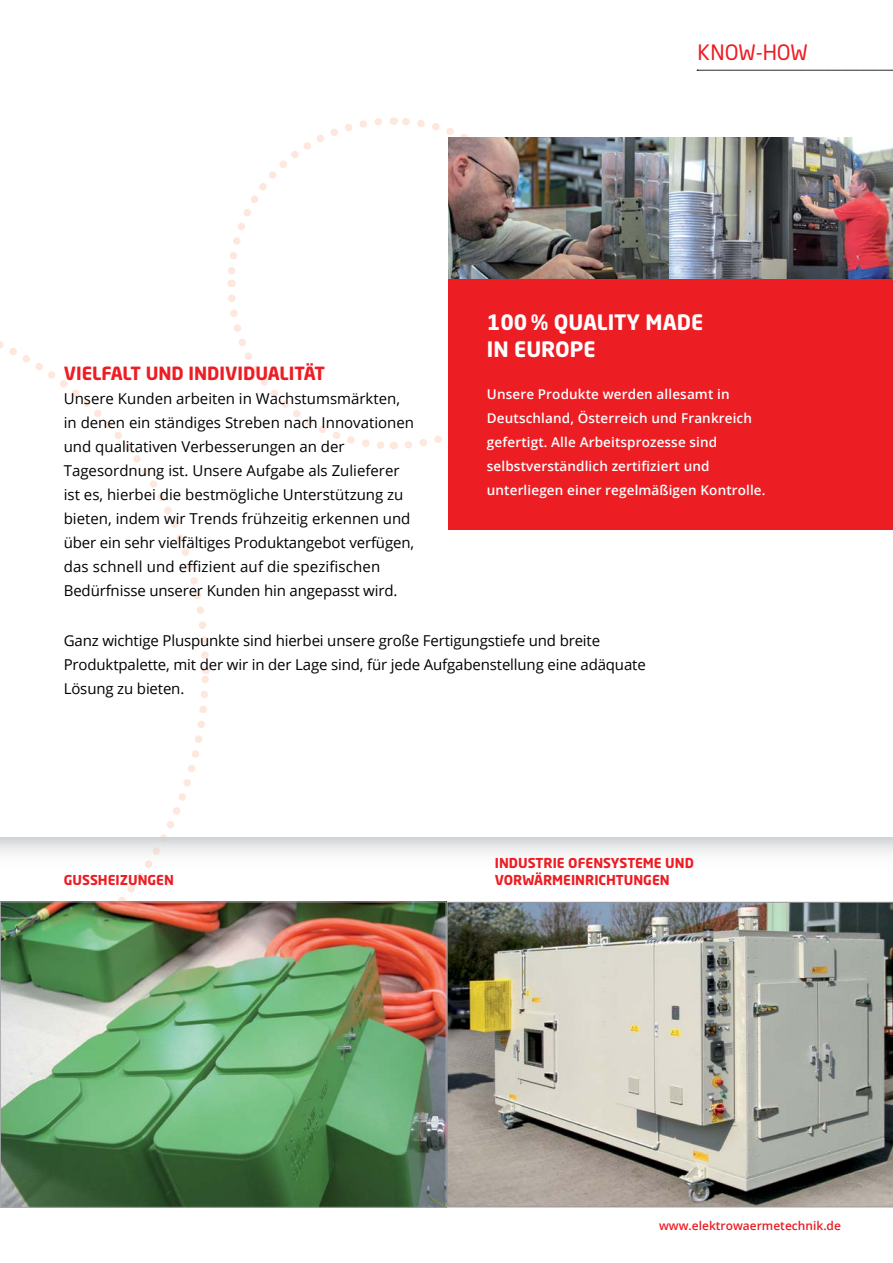
<style>
.page{position:relative;width:893px;height:1263px;background:#fff}
.page>*{position:absolute;margin:0;border:0;box-sizing:border-box;transform-origin:0 0}
.t1{font:700 21px/27px "Neo Sans Std";color:#fff}
.t2{font:21px "Neo Sans Std";color:#ed1d24}
.t3{font:700 18px "Neo Sans Std";color:#ed1d24}
.t4{font:15px/24px "Open Sans";color:#000}
.t5{font:600 13.5px/24px "Open Sans";letter-spacing:.01em;color:#fff}
.t6{font:700 13.5px "Neo Sans Std";color:#ed1d24}
.t7{font:600 12px "Open Sans";color:#ed1d24}
</style>
<div class="page">
<svg style="left:0;top:670px;width:213px;height:168px"></svg>
<svg style="left:0;top:341px;width:209px;height:318px"></svg>
<svg style="left:227px;top:117px;width:336px;height:336px"></svg>
<svg style="left:697px;top:70px;width:196px;height:1px"></svg>
<div style="left:449px;top:278px;width:444px;height:251px;background:#ed1d24"></div>
<img style="left:449px;top:138px;width:221px;height:140px">
<img style="left:670px;top:138px;width:223px;height:140px">
<svg style="left:0;top:838px;width:893px;height:64px"></svg>
<img style="left:447px;top:902px;width:446px;height:305px">
<img style="left:2px;top:903px;width:442px;height:303px">
<div style="left:0;top:901px;width:446px;height:307px;border:1px solid #a7a9ac"></div>
<h1 class="t2" style="left:698px;top:39px;width:110px">KNOW-HOW</h1>
<h1 class="t1" style="left:487px;top:308px;width:218px">100 % QUALITY MADE<br>IN EUROPE</h1>
<p class="t5" style="left:487px;top:382px;width:280px">Unsere Produkte werden allesamt in Deutschland, Österreich und Frankreich gefertigt. Alle Arbeitsprozesse sind selbstverständlich zertifiziert und unterliegen einer regelmäßigen Kontrolle.</p>
<p class="t3" style="left:64px;top:362px;width:263px">VIELFALT UND INDIVIDUALITÄT</p>
<p class="t4" style="left:64px;top:386px;width:352px">Unsere Kunden arbeiten in Wachstumsmärkten, in denen ein ständiges Streben nach Innovationen und qualitativen Verbesserungen an der Tagesordnung ist. Unsere Aufgabe als Zulieferer ist es, hierbei die bestmögliche Unterstützung zu bieten, indem wir Trends frühzeitig erkennen und über ein sehr vielfältiges Produktangebot verfügen, das schnell und effizient auf die spezifischen Bedürfnisse unserer Kunden hin angepasst wird.</p>
<p class="t4" style="left:64px;top:628px;width:583px">Ganz wichtige Pluspunkte sind hierbei unsere große Fertigungstiefe und breite<br>Produktpalette, mit der wir in der Lage sind, für jede Aufgabenstellung eine adäquate<br>Lösung zu bieten.</p>
<p class="t6" style="left:495px;top:854px;width:201px">INDUSTRIE OFENSYSTEME UND</p>
<p class="t6" style="left:64px;top:871px;width:112px">GUSSHEIZUNGEN</p>
<p class="t6" style="left:495px;top:871px;width:176px">VORWÄRMEINRICHTUNGEN</p>
<p class="t7" style="left:659px;top:1217px;width:183px">www.elektrowaermetechnik.de</p>
</div>
